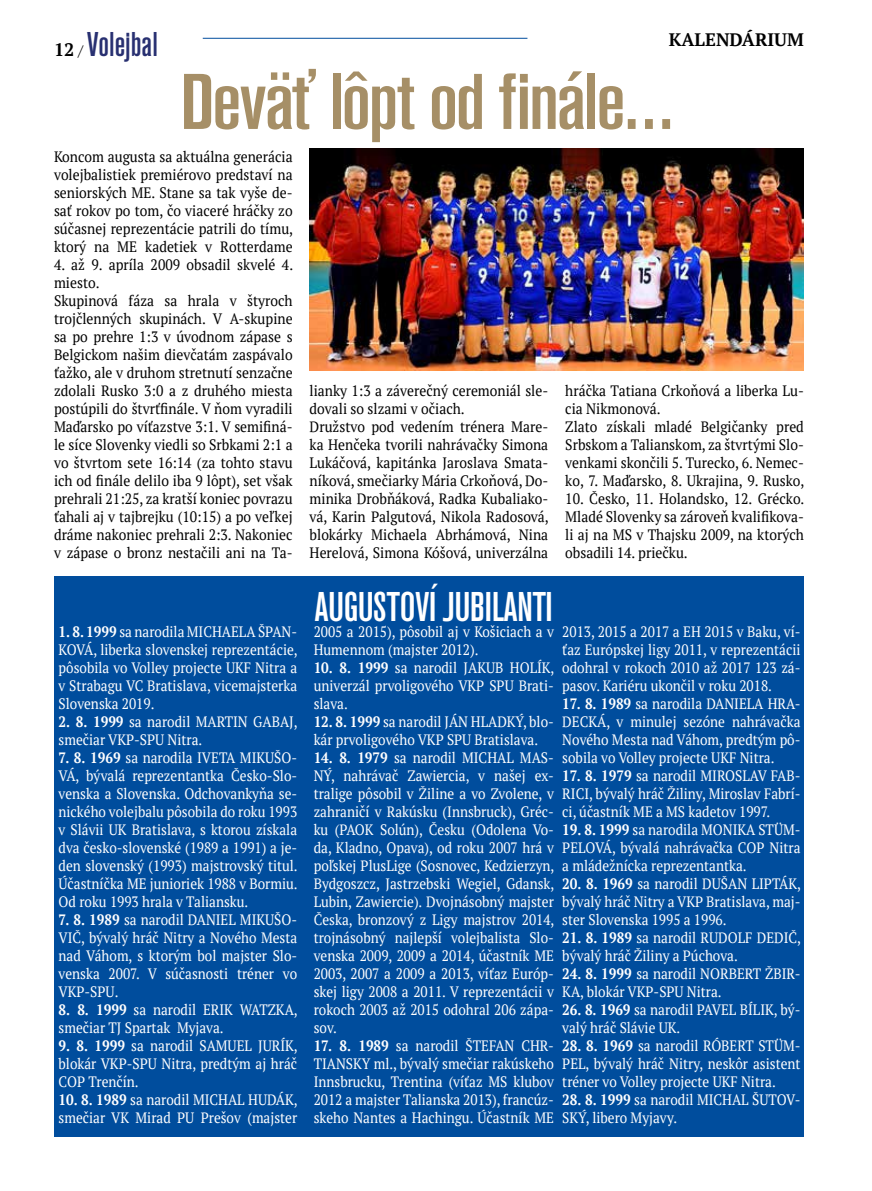
<style>
.page{position:relative;width:872px;height:1191px;background:#fff}
.page>*{position:absolute;margin:0;border:0;box-sizing:border-box;transform-origin:0 0}
.t1{font:500 condensed 82.5px "Accius TOT";letter-spacing:-.03em;color:#a68f67;scale:1.23 1}
.t2{font:500 condensed 43.5px "Accius TOT";letter-spacing:-.015em;color:#fff}
.t3{font:500 condensed 36px "Accius TOT";color:#283071}
.t4{font:700 18px "PT Serif";color:#000}
.t5{font:15px/18px "PT Serif";color:#fff;text-align:justify;scale:.9 1}
.t6{font:15px/18px "PT Serif";color:#000;scale:.92 1}
.s1{font-weight:400;font-size:15px}
.s2{font-weight:700}
</style>
<div class="page">
<div style="left:54px;top:577px;width:750px;height:560px;background:#004d9d"></div>
<hr style="left:203px;top:38px;width:324px;height:1px;background:#004d9d">
<img style="left:310px;top:149px;width:494px;height:221px">
<p class="t4" style="left:54px;top:38px;width:31px">12 <span class="s1">/</span></p>
<h3 class="t3" style="left:87px;top:24px;width:73px">Volejbal</h3>
<p class="t4" style="left:668px;top:28px;width:137px">KALENDÁRIUM</p>
<h1 class="t1" style="left:179px;top:56px;width:404px">Deväť lôpt od finále…</h1>
<p class="t6" style="left:54px;top:148px;width:261px;text-align:justify">Koncom augusta sa aktuálna generácia volejbalistiek premiérovo predstaví na seniorských ME. Stane sa tak vyše de&shy;sať rokov po tom, čo viaceré hráčky zo súčasnej reprezentácie patrili do tímu, ktorý na ME kadetiek v Rotterdame</p>
<p class="t6" style="left:54px;top:256px;width:261px">4. až 9. apríla 2009 obsadil skvelé 4. miesto.<br>Skupinová fáza sa hrala v štyroch trojčlenných skupinách. V A-skupine sa po prehre 1:3 v úvodnom zápase s Belgickom našim dievčatám zaspávalo ťažko, ale v druhom stretnutí senzačne zdolali Rusko 3:0 a z druhého miesta postúpili do štvrťfinále. V ňom vyradili Maďarsko po víťazstve 3:1. V semifiná&shy;le síce Slovenky viedli so Srbkami 2:1 a vo štvrtom sete 16:14 (za tohto stavu ich od finále delilo iba 9 lôpt), set však prehrali 21:25, za kratší koniec povrazu ťahali aj v tajbrejku (10:15) a po veľkej dráme nakoniec prehrali 2:3. Nakoniec v zápase o bronz nestačili ani na Ta-</p>
<p class="t5" style="left:59px;top:622px;width:267px"><span class="s2">1. 8. 1999</span> sa narodila MICHAELA ŠPAN-KOVÁ, liberka slovenskej reprezentácie, pôsobila vo Volley projecte UKF Nitra a v Strabagu VC Bratislava, vicemajsterka Slovenska 2019.</p>
<p class="t5" style="left:59px;top:712px;width:267px"><span class="s2">2. 8. 1999</span> sa narodil MARTIN GABAJ, smečiar VKP-SPU Nitra.</p>
<p class="t5" style="left:59px;top:748px;width:267px"><span class="s2">7. 8. 1969</span> sa narodila IVETA MIKUŠO-VÁ, bývalá reprezentantka Česko-Slo&shy;venska a Slovenska. Odchovankyňa se&shy;nického volejbalu pôsobila do roku 1993 v Slávii UK Bratislava, s ktorou získala dva česko-slovenské (1989 a 1991) a je&shy;den slovenský (1993) majstrovský titul.<br>Účastníčka ME junioriek 1988 v Bormiu.<br>Od roku 1993 hrala v Taliansku.</p>
<p class="t5" style="left:59px;top:910px;width:267px"><span class="s2">7. 8. 1989</span> sa narodil DANIEL MIKUŠO-VIČ, bývalý hráč Nitry a Nového Mesta nad Váhom, s ktorým bol majster Slo&shy;venska 2007. V súčasnosti tréner vo VKP-SPU.</p>
<p class="t5" style="left:59px;top:1000px;width:267px"><span class="s2">8. 8. 1999</span> sa narodil ERIK WATZKA, smečiar TJ Spartak Myjava.</p>
<p class="t5" style="left:59px;top:1036px;width:267px"><span class="s2">9. 8. 1999</span> sa narodil SAMUEL JURÍK, blokár VKP-SPU Nitra, predtým aj hráč COP Trenčín.</p>
<p class="t5" style="left:59px;top:1090px;width:267px"><span class="s2">10. 8. 1989</span> sa narodil MICHAL HUDÁK, smečiar VK Mirad PU Prešov (majster</p>
<p class="t6" style="left:310px;top:382px;width:261px">lianky 1:3 a záverečný ceremoniál sle&shy;dovali so slzami v očiach.<br>Družstvo pod vedením trénera Mare&shy;ka Henčeka tvorili nahrávačky Simona Lukáčová, kapitánka Jaroslava Smata&shy;níková, smečiarky Mária Crkoňová, Do&shy;minika Drobňáková, Radka Kubaliako&shy;vá, Karin Palgutová, Nikola Radosová, blokárky Michaela Abrhámová, Nina Herelová, Simona Kóšová, univerzálna</p>
<p class="t6" style="left:565px;top:382px;width:261px">hráčka Tatiana Crkoňová a liberka Lu&shy;cia Nikmonová.<br>Zlato získali mladé Belgičanky pred Srbskom a Talianskom, za štvrtými Slo&shy;venkami skončili 5. Turecko, 6. Nemec&shy;ko, 7. Maďarsko, 8. Ukrajina, 9. Rusko,</p>
<p class="t6" style="left:565px;top:490px;width:261px;text-align:justify">10. Česko, 11. Holandsko, 12. Grécko.<br>Mladé Slovenky sa zároveň kvalifikova&shy;li aj na MS v Thajsku 2009, na ktorých obsadili 14. priečku.</p>
<h2 class="t2" style="left:314px;top:582px;width:240px">AUGUSTOVÍ JUBILANTI</h2>
<p class="t5" style="left:314px;top:622px;width:268px">2005 a 2015), pôsobil aj v Košiciach a v<br>Humennom (majster 2012).</p>
<p class="t5" style="left:314px;top:658px;width:269px"><span class="s2">10. 8. 1999</span> sa narodil JAKUB HOLÍK, univerzál prvoligového VKP SPU Brati&shy;slava.</p>
<p class="t5" style="left:314px;top:712px;width:268px"><span class="s2">12. 8. 1999</span> sa narodil JÁN HLADKÝ, blo&shy;kár prvoligového VKP SPU Bratislava.</p>
<p class="t5" style="left:314px;top:748px;width:269px"><span class="s2">14. 8. 1979</span> sa narodil MICHAL MAS-NÝ, nahrávač Zawiercia, v našej ex&shy;tralige pôsobil v Žiline a vo Zvolene, v zahraničí v Rakúsku (Innsbruck), Gréc&shy;ku (PAOK Solún), Česku (Odolena Vo&shy;da, Kladno, Opava), od roku 2007 hrá v poľskej PlusLige (Sosnovec, Kedzierzyn, Bydgoszcz, Jastrzebski Wegiel, Gdansk, Lubin, Zawiercie). Dvojnásobný majster Česka, bronzový z Ligy majstrov 2014, trojnásobný najlepší volejbalista Slo&shy;venska 2009, 2009 a 2014, účastník ME 2003, 2007 a 2009 a 2013, víťaz Európ&shy;skej ligy 2008 a 2011. V reprezentácii v rokoch 2003 až 2015 odohral 206 zápa&shy;sov.</p>
<p class="t5" style="left:314px;top:1036px;width:268px"><span class="s2">17. 8. 1989</span> sa narodil ŠTEFAN CHR-TIANSKY ml., bývalý smečiar rakúskeho Innsbrucku, Trentina (víťaz MS klubov 2012 a majster Talianska 2013), francúz&shy;skeho Nantes a Hachingu. Účastník ME</p>
<p class="t5" style="left:562px;top:622px;width:266px">2013, 2015 a 2017 a EH 2015 v Baku, ví&shy;ťaz Európskej ligy 2011, v reprezentácii odohral v rokoch 2010 až 2017 123 zá&shy;pasov. Kariéru ukončil v roku 2018.</p>
<p class="t5" style="left:562px;top:694px;width:266px"><span class="s2">17. 8. 1989</span> sa narodila DANIELA HRA-DECKÁ, v minulej sezóne nahrávačka Nového Mesta nad Váhom, predtým pô&shy;sobila vo Volley projecte UKF Nitra.</p>
<p class="t5" style="left:562px;top:766px;width:266px"><span class="s2">17. 8. 1979</span> sa narodil MIROSLAV FAB-RICI, bývalý hráč Žiliny, Miroslav Fabrí&shy;ci, účastník ME a MS kadetov 1997.</p>
<p class="t5" style="left:562px;top:820px;width:266px"><span class="s2">19. 8. 1999</span> sa narodila MONIKA STÜM-PELOVÁ, bývalá nahrávačka COP Nitra a mládežnícka reprezentantka.</p>
<p class="t5" style="left:562px;top:874px;width:267px"><span class="s2">20. 8. 1969</span> sa narodil DUŠAN LIPTÁK, bývalý hráč Nitry a VKP Bratislava, maj&shy;ster Slovenska 1995 a 1996.</p>
<p class="t5" style="left:562px;top:928px;width:267px"><span class="s2">21. 8. 1989</span> sa narodil RUDOLF DEDIČ, bývalý hráč Žiliny a Púchova.</p>
<p class="t5" style="left:562px;top:964px;width:266px"><span class="s2">24. 8. 1999</span> sa narodil NORBERT ŽBIR-<br>KA, blokár VKP-SPU Nitra.</p>
<p class="t5" style="left:562px;top:1000px;width:266px"><span class="s2">26. 8. 1969</span> sa narodil PAVEL BÍLIK, bý&shy;valý hráč Slávie UK.</p>
<p class="t5" style="left:562px;top:1036px;width:266px"><span class="s2">28. 8. 1969</span> sa narodil RÓBERT STÜM-PEL, bývalý hráč Nitry, neskôr asistent tréner vo Volley projecte UKF Nitra.</p>
<p class="t5" style="left:562px;top:1090px;width:266px"><span class="s2">28. 8. 1999</span> sa narodil MICHAL ŠUTOV-<br>SKÝ, libero Myjavy.</p>
</div>
